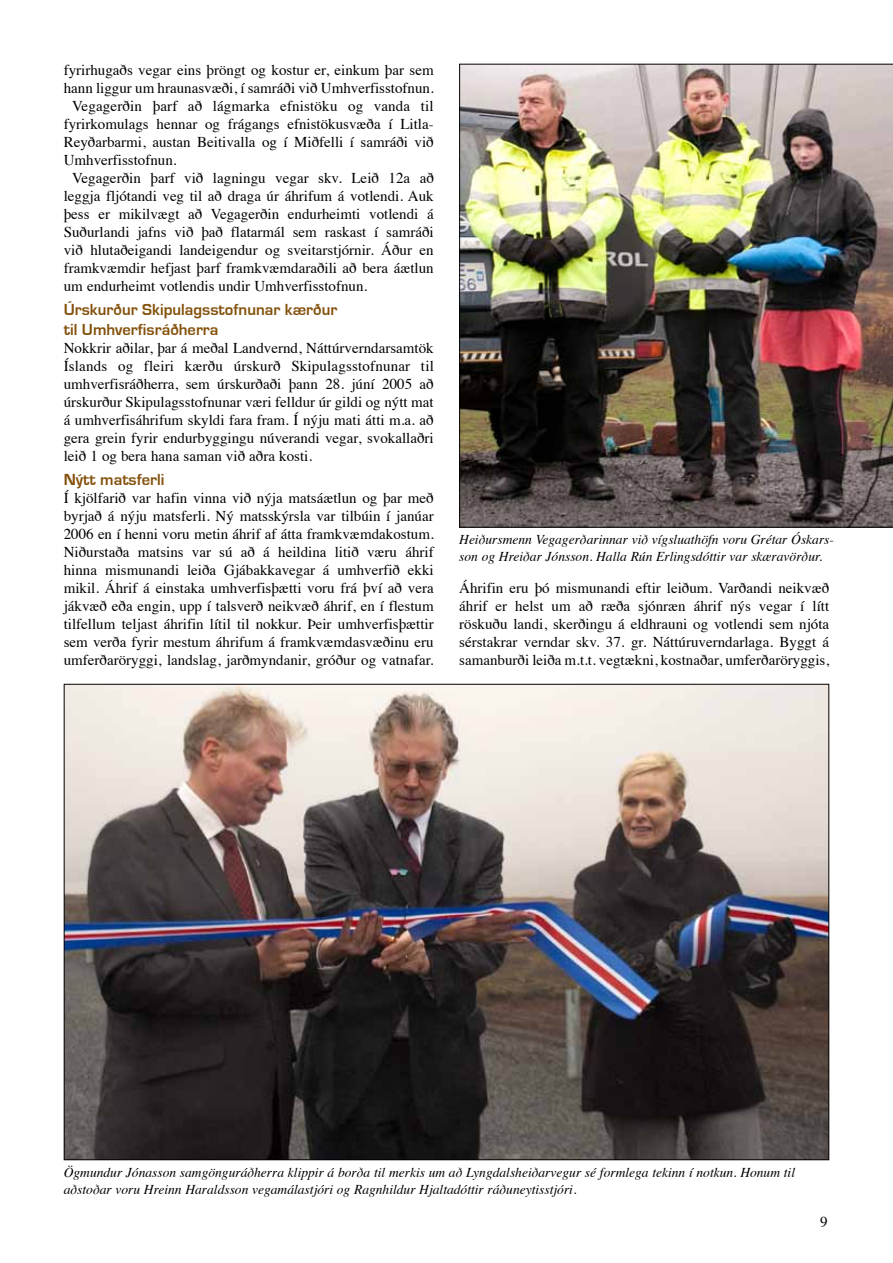
<style>
.page{position:relative;width:893px;height:1263px;background:#fff}
.page>*{position:absolute;margin:0;border:0;box-sizing:border-box;transform-origin:0 0}
.t1{font:700 16.5px/19.8px "Eurostile";color:#84510c}
.t2{font:15px/18px "Times";color:#000;text-align:justify}
.t3{font:italic 13.5px/16.5px "Times";color:#000}
</style>
<div class="page">
<img style="left:66px;top:686px;width:761px;height:472px">
<img style="left:459px;top:64px;width:434px;height:464px">
<p class="t2" style="left:64px;top:60px;width:371px">fyrirhugaðs vegar eins þröngt og kostur er, einkum þar sem</p>
<p class="t2" style="left:64px;top:78px;width:371px">hann liggur um hraunasvæði, í samráði við Umhverfisstofnun.</p>
<p class="t2" style="left:72px;top:96px;width:363px">Vegagerðin þarf að lágmarka efnistöku og vanda til</p>
<p class="t2" style="left:64px;top:114px;width:371px">fyrirkomulags hennar og frágangs efnistökusvæða í Litla-</p>
<p class="t2" style="left:64px;top:132px;width:371px">Reyðarbarmi, austan Beitivalla og í Miðfelli í samráði við</p>
<p class="t2" style="left:64px;top:150px;width:114px">Umhverfisstofnun.</p>
<p class="t2" style="left:72px;top:168px;width:363px">Vegagerðin þarf við lagningu vegar skv. Leið 12a að</p>
<p class="t2" style="left:64px;top:186px;width:371px">leggja fljótandi veg til að draga úr áhrifum á votlendi. Auk</p>
<p class="t2" style="left:64px;top:204px;width:371px">þess er mikilvægt að Vegagerðin endurheimti votlendi á</p>
<p class="t2" style="left:64px;top:222px;width:371px">Suðurlandi jafns við það flatarmál sem raskast í samráði</p>
<p class="t2" style="left:64px;top:240px;width:371px">við hlutaðeigandi landeigendur og sveitarstjórnir. Áður en</p>
<p class="t2" style="left:64px;top:258px;width:371px">framkvæmdir hefjast þarf framkvæmdaraðili að bera áætlun</p>
<p class="t2" style="left:64px;top:276px;width:305px">um endurheimt votlendis undir Umhverfisstofnun.</p>
<p class="t1" style="left:64px;top:300px;width:275px">Úrskurður Skipulagsstofnunar kærður til Umhverfisráðherra</p>
<p class="t2" style="left:64px;top:338px;width:372px">Nokkrir aðilar, þar á meðal Landvernd, Náttúrverndarsamtök Íslands og fleiri kærðu úrskurð Skipulagsstofnunar til umhverfisráðherra, sem úrskurðaði þann 28. júní 2005 að úrskurður Skipulagsstofnunar væri felldur úr gildi og nýtt mat á umhverfisáhrifum skyldi fara fram. Í nýju mati átti m.a. að gera grein fyrir endurbyggingu núverandi vegar, svokallaðri leið 1 og bera hana saman við aðra kosti.</p>
<p class="t1" style="left:64px;top:470px;width:102px">Nýtt matsferli</p>
<p class="t2" style="left:64px;top:488px;width:371px">Í kjölfarið var hafin vinna við nýja matsáætlun og þar með byrjað á nýju matsferli. Ný matsskýrsla var tilbúin í janúar 2006 en í henni voru metin áhrif af átta framkvæmdakostum.<br>Niðurstaða matsins var sú að á heildina litið væru áhrif hinna mismunandi leiða Gjábakkavegar á umhverfið ekki mikil. Áhrif á einstaka umhverfisþætti voru frá því að vera jákvæð eða engin, upp í talsverð neikvæð áhrif, en í flestum tilfellum teljast áhrifin lítil til nokkur. Þeir umhverfisþættir sem verða fyrir mestum áhrifum á framkvæmdasvæðinu eru umferðaröryggi, landslag, jarðmyndanir, gróður og vatnafar.</p>
<p class="t3" style="left:459px;top:530px;width:376px">Heiðursmenn Vegagerðarinnar við vígsluathöfn voru Grétar Óskars&shy;son og Hreiðar Jónsson. Halla Rún Erlingsdóttir var skæravörður.</p>
<p class="t2" style="left:459px;top:577px;width:371px">Áhrifin eru þó mismunandi eftir leiðum. Varðandi neikvæð áhrif er helst um að ræða sjónræn áhrif nýs vegar í lítt röskuðu landi, skerðingu á eldhrauni og votlendi sem njóta sérstakrar verndar skv. 37. gr. Náttúruverndarlaga. Byggt á samanburði leiða m.t.t. vegtækni, kostnaðar, umferðaröryggis,</p>
<p class="t3" style="left:64px;top:1163px;width:733px">Ögmundur Jónasson samgönguráðherra klippir á borða til merkis um að Lyngdalsheiðarvegur sé formlega tekinn í notkun. Honum til aðstoðar voru Hreinn Haraldsson vegamálastjóri og Ragnhildur Hjaltadóttir ráðuneytisstjóri.</p>
<p class="t2" style="left:820px;top:1211px;width:9px">9</p>
</div>
